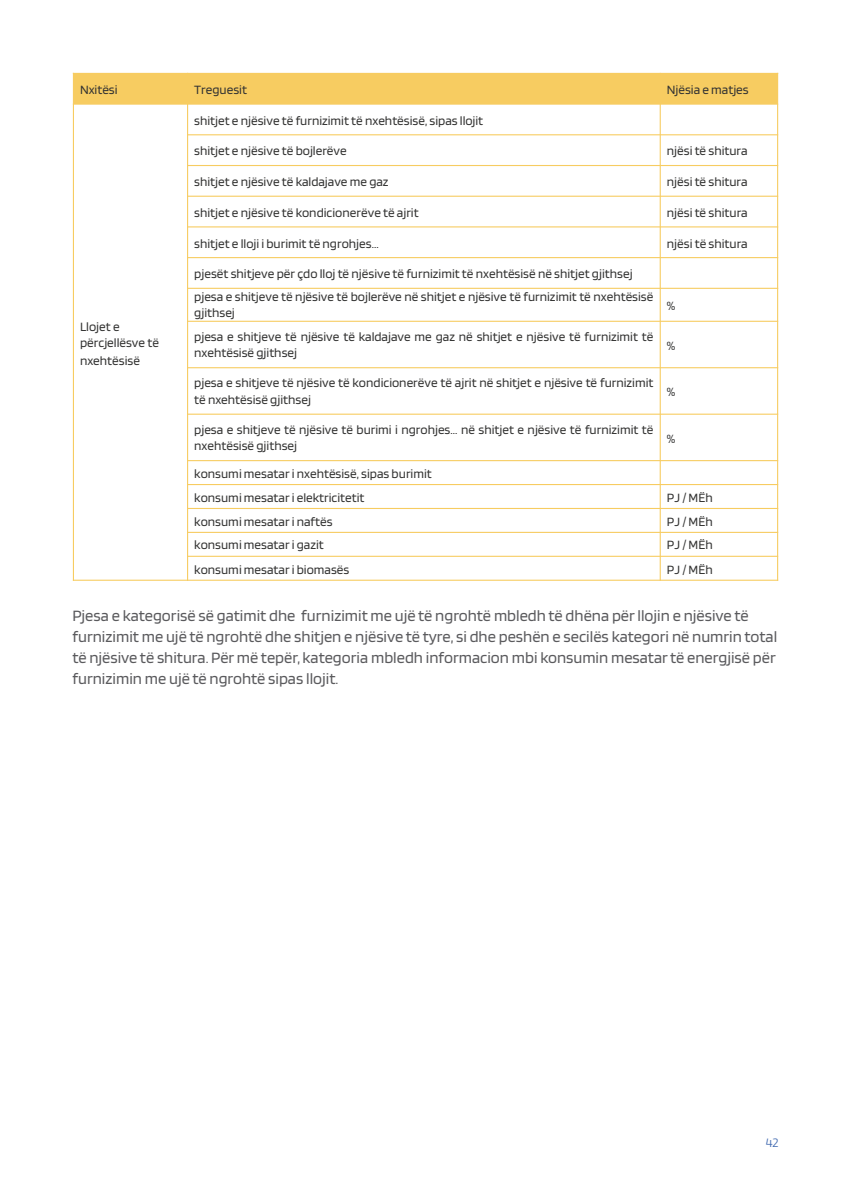
<style>
.page{position:relative;width:851px;height:1191px;background:#fff}
.page>*{position:absolute;margin:0;border:0;box-sizing:border-box;transform-origin:0 0}
.Footnote{font:16.5px/21px "Blinker";color:#5a5a5d}
.t1{font:200 13.5px "Blinker";color:#4069b0}
.t2{font:13.2px/16.2px "Blinker";color:#343433}
</style>
<div class="page">
<div style="left:73px;top:73px;width:114px;height:31px;background:#f7cc61"></div>
<div style="left:187px;top:73px;width:473px;height:31px;background:#f7cc61"></div>
<div style="left:660px;top:73px;width:117px;height:31px;background:#f7cc61"></div>
<hr style="left:187px;top:73px;width:1px;height:508px;background:#f7cc61">
<hr style="left:659px;top:73px;width:1px;height:508px;background:#f7cc61">
<hr style="left:73px;top:104px;width:705px;height:1px;background:#f7cc61">
<hr style="left:187px;top:134px;width:591px;height:1px;background:#f7cc61">
<hr style="left:187px;top:165px;width:591px;height:1px;background:#f7cc61">
<hr style="left:187px;top:196px;width:591px;height:1px;background:#f7cc61">
<hr style="left:187px;top:226px;width:591px;height:1px;background:#f7cc61">
<hr style="left:187px;top:257px;width:591px;height:1px;background:#f7cc61">
<hr style="left:187px;top:288px;width:591px;height:1px;background:#f7cc61">
<hr style="left:187px;top:321px;width:591px;height:1px;background:#f7cc61">
<hr style="left:187px;top:367px;width:591px;height:1px;background:#f7cc61">
<hr style="left:187px;top:413px;width:591px;height:2px;background:#f7cc61">
<hr style="left:187px;top:460px;width:591px;height:1px;background:#f7cc61">
<hr style="left:187px;top:484px;width:591px;height:1px;background:#f7cc61">
<hr style="left:187px;top:508px;width:591px;height:1px;background:#f7cc61">
<hr style="left:187px;top:532px;width:591px;height:1px;background:#f7cc61">
<hr style="left:187px;top:556px;width:591px;height:1px;background:#f7cc61">
<hr style="left:73px;top:73px;width:1px;height:508px;background:#f7cc61">
<hr style="left:777px;top:73px;width:1px;height:508px;background:#f7cc61">
<hr style="left:73px;top:579px;width:705px;height:2px;background:#f7cc61">
<p class="t2" style="left:80px;top:82px;width:39px">Nxitësi</p>
<p class="t2" style="left:194px;top:82px;width:54px">Treguesit</p>
<p class="t2" style="left:666px;top:82px;width:83px">Njësia e matjes</p>
<p class="t2" style="left:80px;top:318px;width:80px">Llojet e përcjellësve të</p>
<p class="t2" style="left:80px;top:352px;width:61px">nxehtësisë</p>
<p class="t2" style="left:194px;top:112px;width:290px">shitjet e njësive të furnizimit të nxehtësisë, sipas llojit</p>
<p class="t2" style="left:194px;top:143px;width:154px">shitjet e njësive të bojlerëve</p>
<p class="t2" style="left:666px;top:143px;width:82px">njësi të shitura</p>
<p class="t2" style="left:194px;top:174px;width:196px">shitjet e njësive të kaldajave me gaz</p>
<p class="t2" style="left:666px;top:174px;width:82px">njësi të shitura</p>
<p class="t2" style="left:194px;top:204px;width:226px">shitjet e njësive të kondicionerëve të ajrit</p>
<p class="t2" style="left:666px;top:204px;width:82px">njësi të shitura</p>
<p class="t2" style="left:194px;top:235px;width:186px">shitjet e lloji i burimit të ngrohjes...</p>
<p class="t2" style="left:666px;top:235px;width:82px">njësi të shitura</p>
<p class="t2" style="left:194px;top:263px;width:460px;line-height:22.8px">pjesët shitjeve për çdo lloj të njësive të furnizimit të nxehtësisë në shitjet gjithsej pjesa e shitjeve të njësive të bojlerëve në shitjet e njësive të furnizimit të nxehtësisë</p>
<p class="t2" style="left:194px;top:305px;width:42px">gjithsej</p>
<p class="t2" style="left:666px;top:298px;width:10px">%</p>
<p class="t2" style="left:194px;top:329px;width:460px">pjesa e shitjeve të njësive të kaldajave me gaz në shitjet e njësive të furnizimit të nxehtësisë gjithsej</p>
<p class="t2" style="left:666px;top:338px;width:10px">%</p>
<p class="t2" style="left:194px;top:375px;width:460px">pjesa e shitjeve të njësive të kondicionerëve të ajrit në shitjet e njësive të furnizimit të nxehtësisë gjithsej</p>
<p class="t2" style="left:666px;top:384px;width:10px">%</p>
<p class="t2" style="left:194px;top:421px;width:460px">pjesa e shitjeve të njësive të burimi i ngrohjes... në shitjet e njësive të furnizimit të nxehtësisë gjithsej</p>
<p class="t2" style="left:666px;top:430px;width:10px">%</p>
<p class="t2" style="left:194px;top:462px;width:239px;line-height:23.5px">konsumi mesatar i nxehtësisë, sipas burimit konsumi mesatar i elektricitetit</p>
<p class="t2" style="left:666px;top:489px;width:47px">PJ / MËh</p>
<p class="t2" style="left:194px;top:513px;width:140px">konsumi mesatar i naftës</p>
<p class="t2" style="left:666px;top:513px;width:47px">PJ / MËh</p>
<p class="t2" style="left:194px;top:537px;width:131px">konsumi mesatar i gazit</p>
<p class="t2" style="left:666px;top:537px;width:47px">PJ / MËh</p>
<p class="t2" style="left:194px;top:561px;width:157px">konsumi mesatar i biomasës</p>
<p class="t2" style="left:666px;top:561px;width:47px">PJ / MËh</p>
<p class="Footnote" style="left:72px;top:605px;width:706px">Pjesa e kategorisë së gatimit dhe furnizimit me ujë të ngrohtë mbledh të dhëna për llojin e njësive të furnizimit me ujë të ngrohtë dhe shitjen e njësive të tyre, si dhe peshën e secilës kategori në numrin total të njësive të shitura. Për më tepër, kategoria mbledh informacion mbi konsumin mesatar të energjisë për furnizimin me ujë të ngrohtë sipas llojit.</p>
<p class="t1" style="left:765px;top:1135px;width:14px">42</p>
</div>
